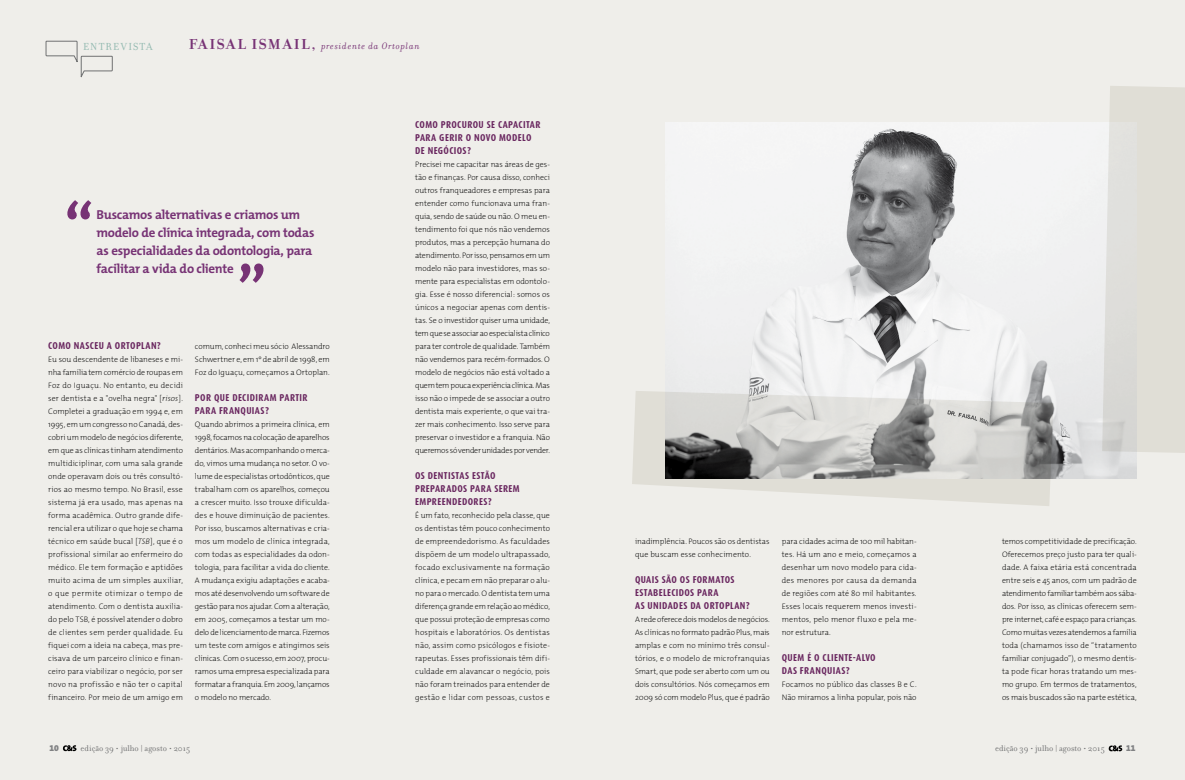
<style>
.page{position:relative;width:1185px;height:780px;background:#efeeea}
.page>*{position:absolute;margin:0;border:0;box-sizing:border-box;transform-origin:0 0}
.t1{font:700 60px "The Mix";color:#773375}
.t2{font:700 15.6px "Filosofia OT";color:#773375}
.t3{font:700 13px/18px "The Mix";letter-spacing:-.02em;color:#773375}
.t4{font:11px "Filosofia OT";letter-spacing:.105em;color:#92b9b0}
.t5{font:700 10px/13px "Dax Condensed";letter-spacing:.035em;color:#69265f}
.t6{font:italic 10px "Filosofia OT";letter-spacing:.075em;color:#773375}
.t7{font:9px "Filosofia OT";color:#707172}
.t8{font:8.5px "The Mix Black Expert";color:#808183}
.t9{font:200 8px/13px "The Mix";color:#000;text-align:justify}
.s1{font-weight:700;font-style:normal;font-size:15.6px}
.s2{font-style:italic}
</style>
<div class="page">
<svg style="left:1109px;top:745px;width:13px;height:6px"></svg>
<svg style="left:63px;top:745px;width:13px;height:6px"></svg>
<img style="left:666px;top:122px;width:471px;height:357px">
<svg style="left:632px;top:391px;width:421px;height:115px"></svg>
<svg style="left:1102px;top:86px;width:83px;height:367px"></svg>
<svg style="left:46px;top:41px;width:67px;height:36px"></svg>
<h3 class="t4" style="left:83px;top:40px;width:71px">ENTREVISTA</h3>
<h2 class="t2" style="left:189px;top:35px;width:20px">FAISAL</h2>
<h2 class="t2" style="left:251px;top:35px;width:19px">ISMAIL</h2>
<p class="t6" style="left:312px;top:41px;width:110px"><span class="s1">,</span> presidente da Ortoplan</p>
<h1 class="t1" style="left:64px;top:175px;width:31px">“</h1>
<h3 class="t3" style="left:96px;top:205px;width:220px">Buscamos alternativas e criamos um modelo de clínica integrada, com todas as especialidades da odontologia, para facilitar a vida do cliente</h3>
<h1 class="t1" style="left:266px;top:308px;width:31px;rotate:-180deg">“</h1>
<p class="t5" style="left:48px;top:339px;width:114px">COMO NASCEU A ORTOPLAN?</p>
<p class="t9" style="left:48px;top:352px;width:136px">Eu sou descendente de libaneses e mi&shy;nha família tem comércio de roupas em Foz do Iguaçu. No entanto, eu decidi ser dentista e a "ovelha negra" [<span class="s2">risos</span>].<br>Completei a graduação em 1994 e, em 1995, em um congresso no Canadá, des&shy;cobri um modelo de negócios diferente, em que as clínicas tinham atendimento multidiciplinar, com uma sala grande onde operavam dois ou três consultó&shy;rios ao mesmo tempo. No Brasil, esse sistema já era usado, mas apenas na forma acadêmica. Outro grande dife&shy;rencial era utilizar o que hoje se chama técnico em saúde bucal [<span class="s2">TSB</span>], que é o profissional similar ao enfermeiro do médico. Ele tem formação e aptidões muito acima de um simples auxiliar, o que permite otimizar o tempo de atendimento. Com o dentista auxilia&shy;do pelo TSB, é possível atender o dobro de clientes sem perder qualidade. Eu fiquei com a ideia na cabeça, mas pre&shy;cisava de um parceiro clínico e finan&shy;ceiro para viabilizar o negócio, por ser novo na profissão e não ter o capital financeiro. Por meio de um amigo em</p>
<p class="t9" style="left:195px;top:339px;width:136px">comum, conheci meu sócio Alessandro Schwertner e, em 1º de abril de 1998, em Foz do Iguaçu, começamos a Ortoplan.</p>
<p class="t5" style="left:195px;top:391px;width:114px">POR QUE DECIDIRAM PARTIR<br>PARA FRANQUIAS?</p>
<p class="t9" style="left:195px;top:417px;width:136px">Quando abrimos a primeira clínica, em 1998, focamos na colocação de aparelhos dentários. Mas acompanhando o merca&shy;do, vimos uma mudança no setor. O vo&shy;lume de especialistas ortodônticos, que trabalham com os aparelhos, começou a crescer muito. Isso trouxe dificulda&shy;des e houve diminuição de pacientes.<br>Por isso, buscamos alternativas e cria&shy;mos um modelo de clínica integrada, com todas as especialidades da odon&shy;tologia, para facilitar a vida do cliente.<br>A mudança exigiu adaptações e acaba&shy;mos até desenvolvendo um software de gestão para nos ajudar. Com a alteração, em 2005, começamos a testar um mo&shy;delo de licenciamento de marca. Fizemos um teste com amigos e atingimos seis clínicas. Com o sucesso, em 2007, procu&shy;ramos uma empresa especializada para formatar a franquia. Em 2009, lançamos o modelo no mercado.</p>
<p class="t5" style="left:415px;top:118px;width:127px">COMO PROCUROU SE CAPACITAR<br>PARA GERIR O NOVO MODELO<br>DE NEGÓCIOS?</p>
<p class="t9" style="left:415px;top:157px;width:136px">Precisei me capacitar nas áreas de ges&shy;tão e finanças. Por causa disso, conheci outros franqueadores e empresas para entender como funcionava uma fran&shy;quia, sendo de saúde ou não. O meu en&shy;tendimento foi que nós não vendemos produtos, mas a percepção humana do atendimento. Por isso, pensamos em um modelo não para investidores, mas so&shy;mente para especialistas em odontolo&shy;gia. Esse é nosso diferencial: somos os únicos a negociar apenas com dentis&shy;tas. Se o investidor quiser uma unidade, tem que se associar ao especialista clínico para ter controle de qualidade. Também não vendemos para recém-formados. O modelo de negócios não está voltado a quem tem pouca experiência clínica. Mas isso não o impede de se associar a outro dentista mais experiente, o que vai tra&shy;zer mais conhecimento. Isso serve para preservar o investidor e a franquia. Não queremos só vender unidades por vender.</p>
<p class="t5" style="left:415px;top:469px;width:106px">OS DENTISTAS ESTÃO<br>PREPARADOS PARA SEREM<br>EMPREENDEDORES?</p>
<p class="t9" style="left:415px;top:508px;width:136px">É um fato, reconhecido pela classe, que os dentistas têm pouco conhecimento de empreendedorismo. As faculdades dispõem de um modelo ultrapassado, focado exclusivamente na formação clínica, e pecam em não preparar o alu&shy;no para o mercado. O dentista tem uma diferença grande em relação ao médico, que possui proteção de empresas como hospitais e laboratórios. Os dentistas não, assim como psicólogos e fisiote&shy;rapeutas. Esses profissionais têm difi&shy;culdade em alavancar o negócio, pois não foram treinados para entender de gestão e lidar com pessoas, custos e</p>
<p class="t9" style="left:635px;top:534px;width:136px">inadimplência. Poucos são os dentistas que buscam esse conhecimento.</p>
<p class="t5" style="left:635px;top:573px;width:116px">QUAIS SÃO OS FORMATOS<br>ESTABELECIDOS PARA<br>AS UNIDADES DA ORTOPLAN?</p>
<p class="t9" style="left:635px;top:612px;width:136px">A rede oferece dois modelos de negócios.<br>As clínicas no formato padrão Plus, mais amplas e com no mínimo três consul&shy;tórios, e o modelo de microfranquias Smart, que pode ser aberto com um ou dois consultórios. Nós começamos em 2009 só com modelo Plus, que é padrão</p>
<p class="t9" style="left:782px;top:534px;width:136px">para cidades acima de 100 mil habitan&shy;tes. Há um ano e meio, começamos a desenhar um novo modelo para cida&shy;des menores por causa da demanda de regiões com até 80 mil habitantes.<br>Esses locais requerem menos investi&shy;mentos, pelo menor fluxo e pela me&shy;nor estrutura.</p>
<p class="t5" style="left:782px;top:651px;width:95px">QUEM É O CLIENTE-ALVO<br>DAS FRANQUIAS?</p>
<p class="t9" style="left:782px;top:677px;width:136px">Focamos no público das classes B e C.<br>Não miramos a linha popular, pois não</p>
<p class="t9" style="left:1002px;top:534px;width:136px">temos competitividade de precificação.<br>Oferecemos preço justo para ter quali&shy;dade. A faixa etária está concentrada entre seis e 45 anos, com um padrão de atendimento familiar também aos sába&shy;dos. Por isso, as clínicas oferecem sem&shy;pre internet, café e espaço para crianças.<br>Como muitas vezes atendemos a família toda (chamamos isso de “tratamento familiar conjugado”), o mesmo dentis&shy;ta pode ficar horas tratando um mes&shy;mo grupo. Em termos de tratamentos, os mais buscados são na parte estética,</p>
<p class="t8" style="left:50px;top:741px;width:11px">10</p>
<p class="t7" style="left:81px;top:743px;width:111px">edição 39 • julho | agosto • 2015</p>
<p class="t7" style="left:995px;top:743px;width:111px">edição 39 • julho | agosto • 2015</p>
<p class="t8" style="left:1126px;top:741px;width:11px">11</p>
</div>
